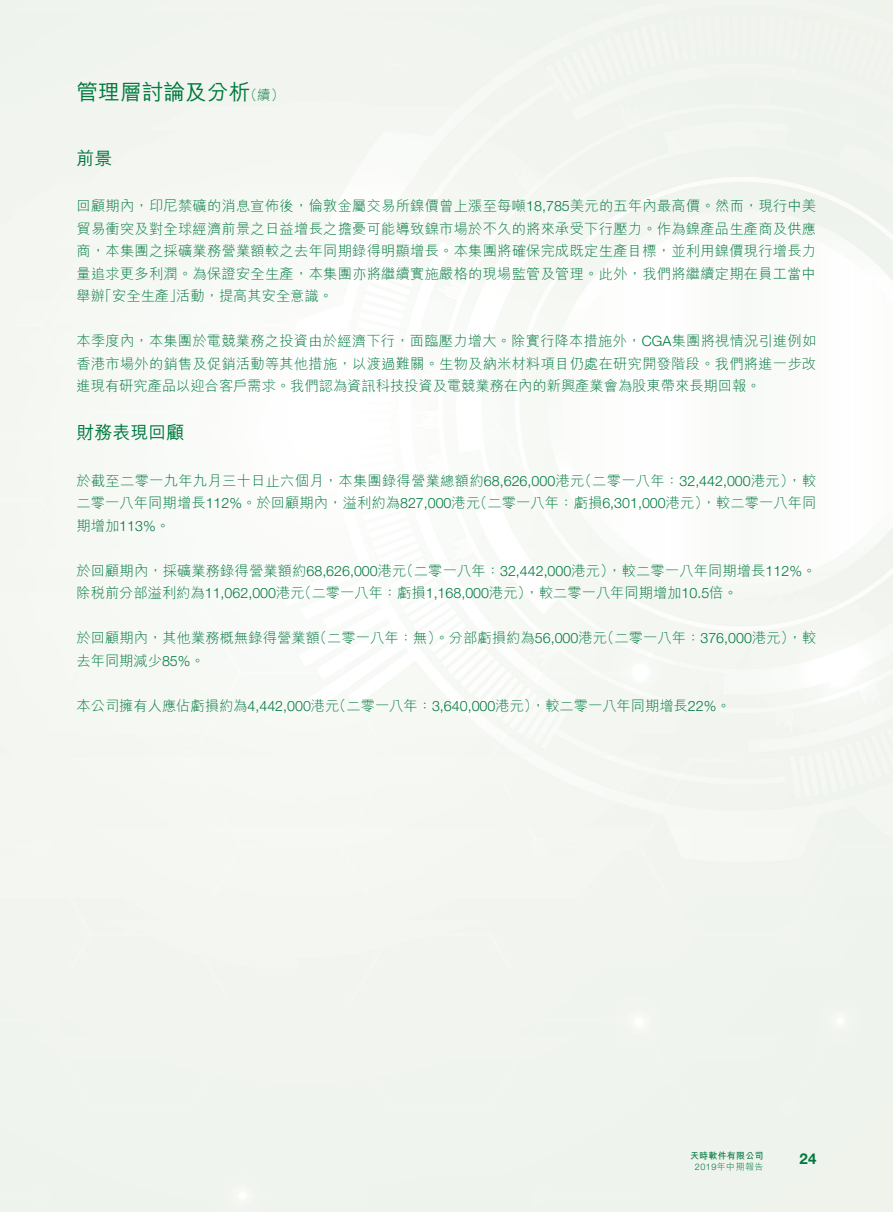
<style>
.page{position:relative;width:893px;height:1212px;background:#fff}
.page>*{position:absolute;margin:0;border:0;box-sizing:border-box;transform-origin:0 0}
.t1{font:500 21.75px "M Hei HK";color:#00793e}
.t2{font:500 18px "M Hei HK";color:#00793e}
.t3{font:700 15px "Helvetica Neue LT Std";color:#00793e}
.t4{font:300 14.25px/22.5px "M Hei HK";letter-spacing:.02em;color:#00793e}
.t5{font:300 14.25px/22.5px "M Hei HK";color:#00793e}
.t6{font:300 13.5px "M Hei HK";color:#00793e}
.t7{font:300 9px "M Hei HK";letter-spacing:.05em;color:#00793e}
.t8{font:700 9px "M Hei HK";letter-spacing:.025em;color:#00793e}
.s1{font-family:"Helvetica Neue LT Std"}
</style>
<div class="page">
<h1 class="t1" style="left:77px;top:76px;width:176px">管理層討論及分析</h1>
<p class="t6" style="left:244px;top:88px;width:42px">（續(</p>
<p class="t2" style="left:77px;top:145px;width:37px">前景</p>
<p class="t4" style="left:77px;top:194px;width:741px">回顧期內，印尼禁礦的消息宣佈後，倫敦金屬交易所鎳價曾上漲至每噸<span class="s1">18,785</span>美元的五年內最高價。然而，現行中美</p>
<p class="t4" style="left:77px;top:217px;width:741px">貿易衝突及對全球經濟前景之日益增長之擔憂可能導致鎳市場於不久的將來承受下行壓力。作為鎳產品生產商及供應</p>
<p class="t4" style="left:77px;top:239px;width:741px">商，本集團之採礦業務營業額較之去年同期錄得明顯增長。本集團將確保完成既定生產目標，並利用鎳價現行增長力</p>
<p class="t4" style="left:77px;top:262px;width:741px">量追求更多利潤。為保證安全生產，本集團亦將繼續實施嚴格的現場監管及管理。此外，我們將繼續定期在員工當中</p>
<p class="t5" style="left:176px;top:284px;width:158px">活動，提高其安全意識。</p>
<p class="t4" style="left:77px;top:284px;width:30px">舉辦</p>
<p class="t4" style="left:77px;top:329px;width:741px;text-align:justify">本季度內，本集團於電競業務之投資由於經濟下行，面臨壓力增大。除實行降本措施外，<span class="s1">CGA</span>集團將視情況引進例如香港市場外的銷售及促銷活動等其他措施，以渡過難關。生物及納米材料項目仍處在研究開發階段。我們將進一步改進現有研究產品以迎合客戶需求。我們認為資訊科技投資及電競業務在內的新興產業會為股東帶來長期回報。</p>
<p class="t2" style="left:77px;top:420px;width:110px">財務表現回顧</p>
<p class="t4" style="left:578px;top:469px;width:240px">（二零一八年：<span class="s1">32,442,000</span>港元，）較</p>
<p class="t4" style="left:98px;top:284px;width:87px">「安全生產」</p>
<p class="t4" style="left:473px;top:469px;width:345px;text-indent:-397px">於截至二零一九年九月三十日止六個月，本集團錄得營業總額約<span class="s1">68,626,000</span>港元<br>（二零一八年：虧損<span class="s1">6,301,000</span>港元，）較二零一八年同</p>
<p class="t4" style="left:77px;top:491px;width:405px">二零一八年同期增長<span class="s1">112%</span>。於回顧期內，溢利約為<span class="s1">827,000</span>港元期增加<span class="s1">113%</span>。</p>
<p class="t4" style="left:400px;top:559px;width:418px">（二零一八年：<span class="s1">32,442,000</span>港元，）較二零一八年同期增長<span class="s1">112%</span>。</p>
<p class="t5" style="left:297px;top:559px;width:442px;text-indent:-221px">於回顧期內，採礦業務錄得營業額約<span class="s1">68,626,000</span>港元<br>（二零一八年：虧損<span class="s1">1,168,000</span>港元，）較二零一八年同期增加<span class="s1">10.5</span>倍。</p>
<p class="t5" style="left:77px;top:581px;width:230px">除稅前分部溢利約為<span class="s1">11,062,000</span>港元</p>
<p class="t4" style="left:313px;top:626px;width:296px">（二零一八年：無）。分部虧損約為<span class="s1">56,000</span>港元</p>
<p class="t4" style="left:600px;top:626px;width:218px">（二零一八年：<span class="s1">376,000</span>港元，）較</p>
<p class="t4" style="left:77px;top:626px;width:245px">於回顧期內，其他業務概無錄得營業額去年同期減少<span class="s1">85%</span>。</p>
<p class="t5" style="left:77px;top:694px;width:264px">本公司擁有人應佔虧損約為<span class="s1">4,442,000</span>港元</p>
<p class="t5" style="left:332px;top:694px;width:400px">（二零一八年：<span class="s1">3,640,000</span>港元，）較二零一八年同期增長<span class="s1">22%</span>。</p>
<p class="t8" style="left:690px;top:1149px;width:75px">天時軟件有限公司</p>
<p class="t3" style="left:799px;top:1149px;width:19px">24</p>
<p class="t7" style="left:695px;top:1162px;width:70px"><span class="s1">2019</span>年中期報告</p>
</div>
